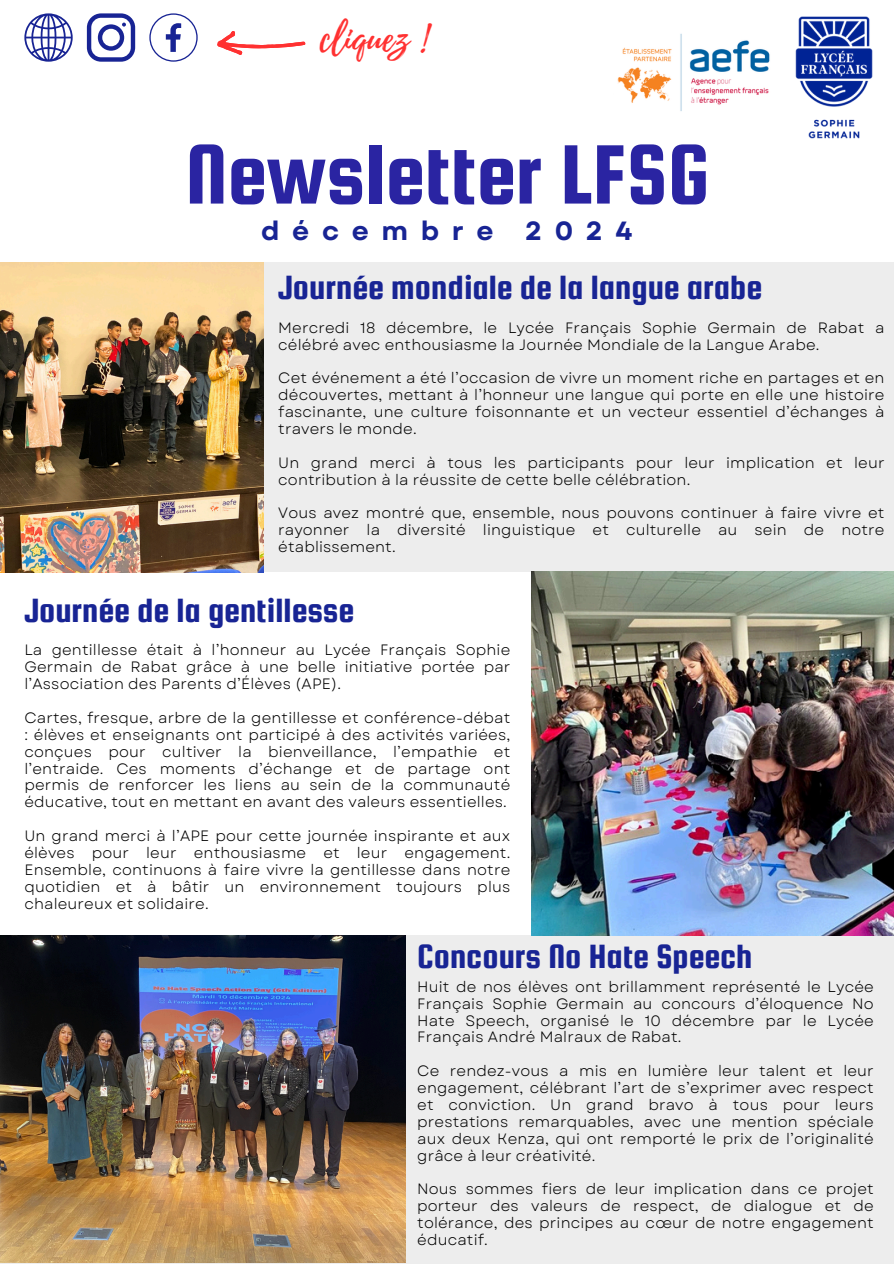
<style>
.page{position:relative;width:894px;height:1264px;background:#fff}
.page>*{position:absolute;margin:0;border:0;box-sizing:border-box;transform-origin:0 0}
.t1{font:90px "Squada One";color:#2a24a2}
.t2{font:37.2px "Playlist Script";color:#ff3131}
.t3{font:36px "Squada One";color:#182494}
.t4{font:700 26.25px "Garet";letter-spacing:.48em;color:#182494}
.t5{font:15px/16.8px "Garet";letter-spacing:.01em;color:#000;text-align:justify}
</style>
<div class="page">
<img style="left:795px;top:16px;width:78px;height:123px">
<svg style="left:24px;top:13px;width:49px;height:49px"></svg>
<svg style="left:87px;top:13px;width:48px;height:49px"></svg>
<svg style="left:149px;top:13px;width:49px;height:49px"></svg>
<svg style="left:217px;top:31px;width:88px;height:24px"></svg>
<div style="left:0;top:262px;width:893px;height:309px;background:#ededed"></div>
<div style="left:0;top:935px;width:893px;height:328px;background:#ededed"></div>
<img style="left:617px;top:33px;width:153px;height:78px">
<img style="left:531px;top:571px;width:362px;height:364px">
<img style="left:0;top:935px;width:405px;height:327px">
<img style="left:0;top:262px;width:263px;height:310px">
<p class="t2" style="left:320px;top:12px;width:109px">cliquez !</p>
<p class="t1" style="left:185px;top:126px;width:524px">Newsletter LFSG</p>
<p class="t4" style="left:261px;top:212px;width:372px">décembre 2024</p>
<p class="t3" style="left:278px;top:268px;width:485px">Journée mondiale de la langue arabe</p>
<h3 class="t5" style="left:278px;top:319px;width:607px">Mercredi 18 décembre, le Lycée Français Sophie Germain de Rabat a célébré avec enthousiasme la Journée Mondiale de la Langue Arabe.</h3>
<p class="t5" style="left:278px;top:370px;width:607px">Cet événement a été l’occasion de vivre un moment riche en partages et en découvertes, mettant à l’honneur une langue qui porte en elle une histoire fascinante, une culture foisonnante et un vecteur essentiel d’échanges à travers le monde.</p>
<h2 class="t5" style="left:278px;top:454px;width:607px">Un grand merci à tous les participants pour leur implication et leur contribution à la réussite de cette belle célébration.</h2>
<p class="t5" style="left:278px;top:505px;width:607px">Vous avez montré que, ensemble, nous pouvons continuer à faire vivre et rayonner la diversité linguistique et culturelle au sein de notre établissement.</p>
<h1 class="t3" style="left:24px;top:591px;width:331px">Journée de la gentillesse</h1>
<p class="t5" style="left:24px;top:641px;width:487px">La gentillesse était à l’honneur au Lycée Français Sophie Germain de Rabat grâce à une belle initiative portée par l’Association des Parents d’Élèves (APE).</p>
<p class="t5" style="left:24px;top:709px;width:487px">Cartes, fresque, arbre de la gentillesse et conférence-débat : élèves et enseignants ont participé à des activités variées, conçues pour cultiver la bienveillance, l’empathie et l’entraide. Ces moments d’échange et de partage ont permis de renforcer les liens au sein de la communauté éducative, tout en mettant en avant des valeurs essentielles.</p>
<p class="t5" style="left:24px;top:827px;width:487px">Un grand merci à l’APE pour cette journée inspirante et aux élèves pour leur enthousiasme et leur engagement.<br>Ensemble, continuons à faire vivre la gentillesse dans notre quotidien et à bâtir un environnement toujours plus chaleureux et solidaire.</p>
<p class="t3" style="left:417px;top:936px;width:337px">Concours No Hate Speech</p>
<h2 class="t5" style="left:417px;top:978px;width:458px">Huit de nos élèves ont brillamment représenté le Lycée Français Sophie Germain au concours d’éloquence No Hate Speech, organisé le 10 décembre par le Lycée Français André Malraux de Rabat.</h2>
<p class="t5" style="left:417px;top:1062px;width:458px">Ce rendez-vous a mis en lumière leur talent et leur engagement, célébrant l’art de s’exprimer avec respect et conviction. Un grand bravo à tous pour leurs prestations remarquables, avec une mention spéciale aux deux Kenza, qui ont remporté le prix de l’originalité grâce à leur créativité.</p>
<p class="t5" style="left:417px;top:1180px;width:458px">Nous sommes fiers de leur implication dans ce projet porteur des valeurs de respect, de dialogue et de tolérance, des principes au cœur de notre engagement éducatif.</p>
</div>
